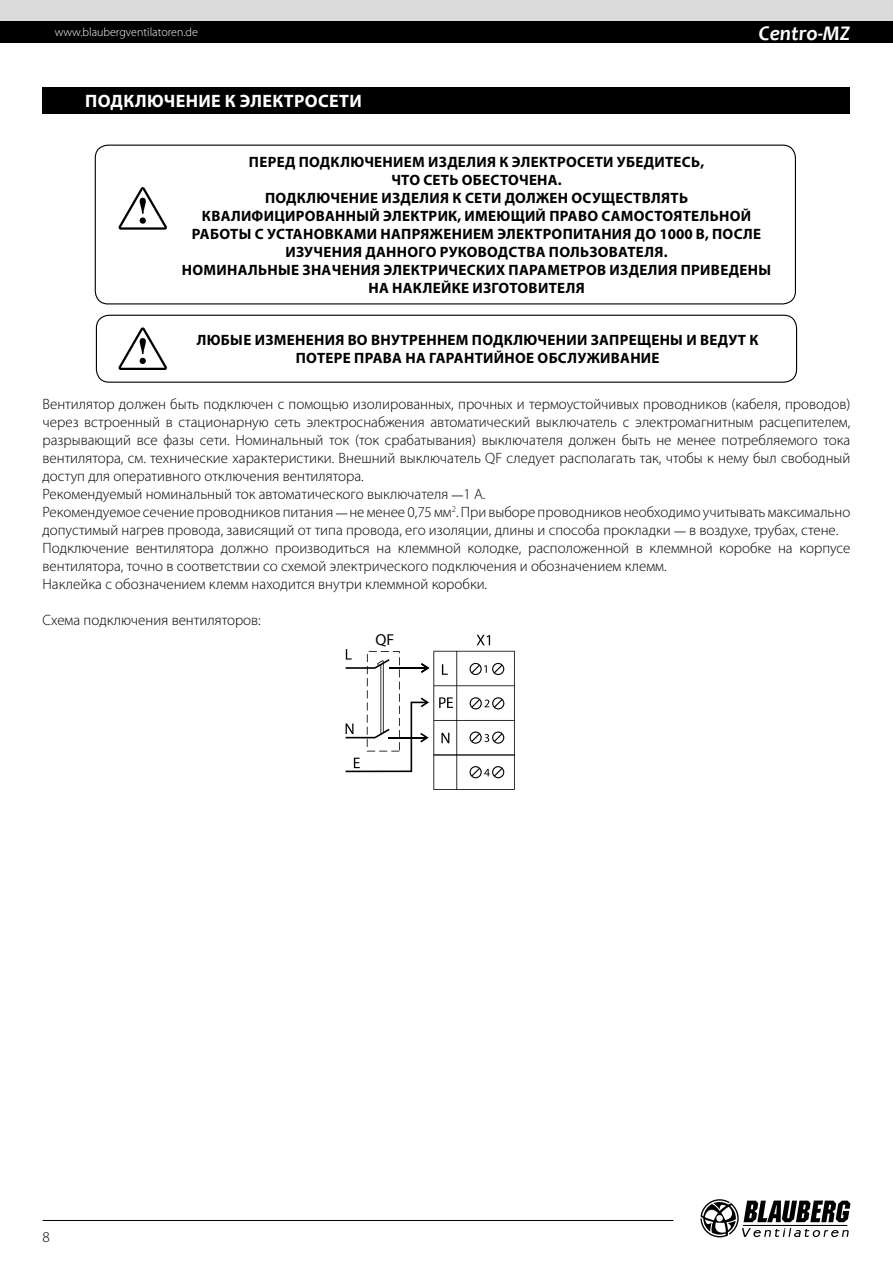
<style>
.page{position:relative;width:893px;height:1263px;background:#fff}
.page>*{position:absolute;margin:0;border:0;box-sizing:border-box;transform-origin:0 0}
.t1{font:italic 700 21px "Candara";color:#fff}
.t2{font:700 18px "Myriad Pro";letter-spacing:.02em;color:#fff}
.t3{font:15.9px "Myriad Pro";color:#000}
.t4{font:300 15px/18px "Myriad Pro";color:#000}
.t5{font:700 15px/18px "Myriad Pro";letter-spacing:.02em;color:#000;text-align:center}
.t6{font:300 12px "Myriad Pro";color:#fff}
.s1{font-weight:400;font-size:12px}
</style>
<div class="page">
<div style="left:43px;top:87px;width:807px;height:27px;background:#000"></div>
<div style="left:96px;top:315px;width:701px;height:68px;border:1px solid #000;border-radius:13px"></div>
<svg style="left:118px;top:327px;width:49px;height:43px"></svg>
<div style="left:95px;top:145px;width:701px;height:159px;border:1px solid #000;border-radius:13px"></div>
<svg style="left:118px;top:187px;width:49px;height:43px"></svg>
<svg style="left:346px;top:635px;width:169px;height:155px"></svg>
<div style="left:0;top:0;width:893px;height:21px;background:#dadada"></div>
<div style="left:0;top:21px;width:893px;height:22px;background:#000"></div>
<svg style="left:700px;top:1199px;width:150px;height:38px"></svg>
<hr style="left:43px;top:1220px;width:631px;height:1px;background:#000">
<p class="t6" style="left:55px;top:26px;width:145px">www.blaubergventilatoren.de</p>
<h1 class="t1" style="left:759px;top:20px;width:93px">Centro-MZ</h1>
<p class="t2" style="left:85px;top:89px;width:278px">ПОДКЛЮЧЕНИЕ К ЭЛЕКТРОСЕТИ</p>
<p class="t5" style="left:182px;top:153px;width:591px">ПЕРЕД ПОДКЛЮЧЕНИЕМ ИЗДЕЛИЯ К ЭЛЕКТРОСЕТИ УБЕДИТЕСЬ,<br>ЧТО СЕТЬ ОБЕСТОЧЕНА.<br>ПОДКЛЮЧЕНИЕ ИЗДЕЛИЯ К СЕТИ ДОЛЖЕН ОСУЩЕСТВЛЯТЬ КВАЛИФИЦИРОВАННЫЙ ЭЛЕКТРИК, ИМЕЮЩИЙ ПРАВО САМОСТОЯТЕЛЬНОЙ РАБОТЫ С УСТАНОВКАМИ НАПРЯЖЕНИЕМ ЭЛЕКТРОПИТАНИЯ ДО 1000 В, ПОСЛЕ ИЗУЧЕНИЯ ДАННОГО РУКОВОДСТВА ПОЛЬЗОВАТЕЛЯ.<br>НОМИНАЛЬНЫЕ ЗНАЧЕНИЯ ЭЛЕКТРИЧЕСКИХ ПАРАМЕТРОВ ИЗДЕЛИЯ ПРИВЕДЕНЫ НА НАКЛЕЙКЕ ИЗГОТОВИТЕЛЯ</p>
<p class="t5" style="left:197px;top:331px;width:563px">ЛЮБЫЕ ИЗМЕНЕНИЯ ВО ВНУТРЕННЕМ ПОДКЛЮЧЕНИИ ЗАПРЕЩЕНЫ И ВЕДУТ К<br>ПОТЕРЕ ПРАВА НА ГАРАНТИЙНОЕ ОБСЛУЖИВАНИЕ</p>
<p class="t4" style="left:43px;top:395px;width:809px">Вентилятор должен быть подключен с помощью изолированных, прочных и термоустойчивых проводников (кабеля, проводов) через встроенный в стационарную сеть электроснабжения автоматический выключатель с электромагнитным расцепителем, разрывающий все фазы сети. Номинальный ток (ток срабатывания) выключателя должен быть не менее потребляемого тока вентилятора, см. технические характеристики. Внешний выключатель QF следует располагать так, чтобы к нему был свободный доступ для оперативного отключения вентилятора.<br>Рекомендуемый номинальный ток автоматического выключателя <span class="s1">—</span>1 A.<br>Рекомендуемое сечение проводников питания <span class="s1">—</span> не менее 0,75 мм<sup>2</sup>. При выборе проводников необходимо учитывать максимально допустимый нагрев провода, зависящий от типа провода, его изоляции, длины и способа прокладки <span class="s1">—</span> в воздухе, трубах, стене.<br>Подключение вентилятора должно производиться на клеммной колодке, расположенной в клеммной коробке на корпусе вентилятора, точно в соответствии со схемой электрического подключения и обозначением клемм.<br>Наклейка с обозначением клемм находится внутри клеммной коробки.</p>
<p class="t4" style="left:43px;top:611px;width:220px">Схема подключения вентиляторов:</p>
<p class="t3" style="left:375px;top:630px;width:20px">QF</p>
<p class="t4" style="left:43px;top:1228px;width:9px">8</p>
</div>
